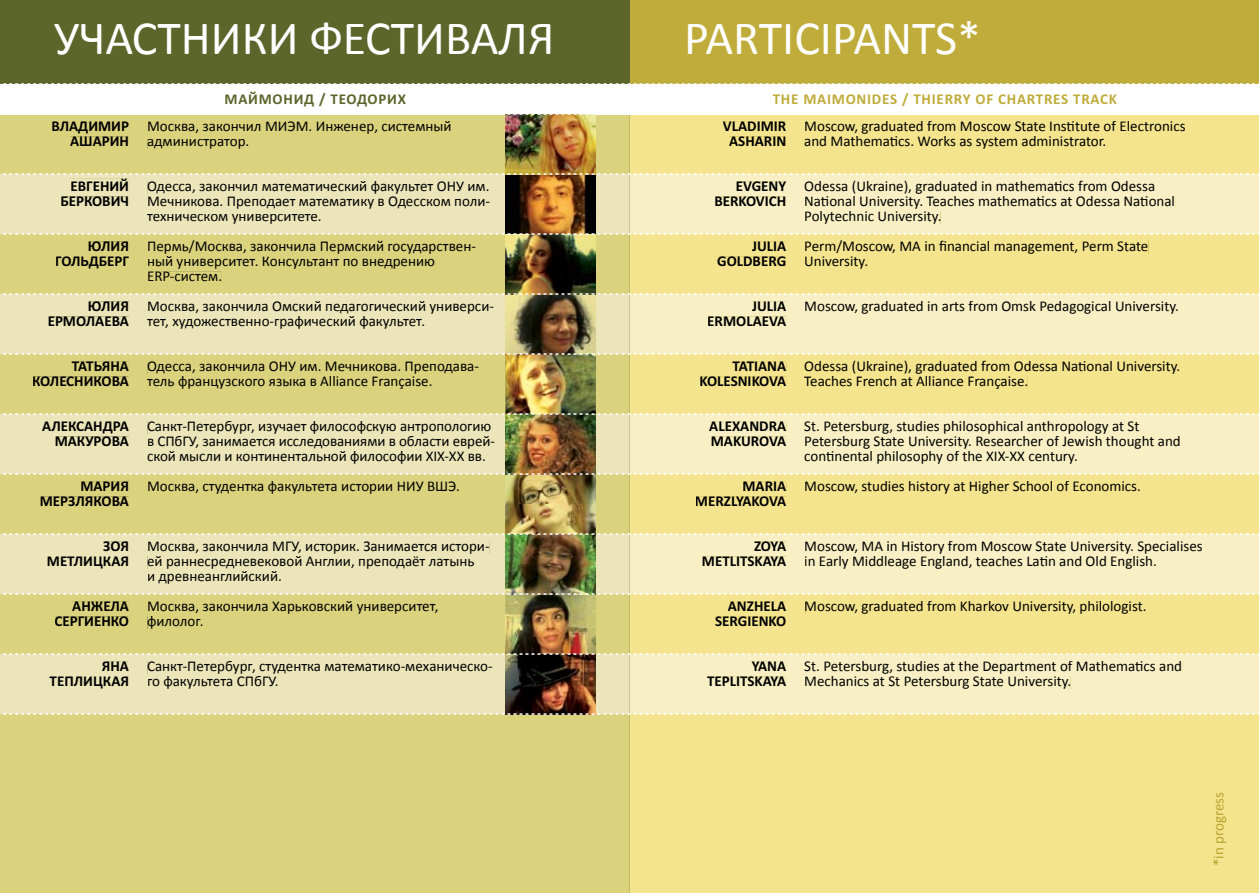
<style>
.page{position:relative;width:1259px;height:893px;background:#fff}
.page>*{position:absolute;margin:0;border:0;box-sizing:border-box;transform-origin:0 0}
.t1{font:48px "Calibri";color:#fff}
.t2{font:15px/15px "Calibri";color:#000}
.t3{font:700 15px/15px "Calibri";color:#000;text-align:right}
.t4{font:700 15px "Calibri";letter-spacing:.05em;color:#bfac3a}
.t5{font:700 15px "Calibri";letter-spacing:.05em;color:#5c662b}
.t6{font:15px "Calibri";color:#b7a42f}
</style>
<div class="page">
<div style="left:629px;top:0;width:630px;height:893px;background:#bfac3a"></div>
<div style="left:0;top:0;width:629px;height:893px;background:#5c662b"></div>
<div style="left:629px;top:235px;width:630px;height:658px;background:#f3e48d"></div>
<div style="left:0;top:235px;width:629px;height:658px;background:#dbd27d"></div>
<svg style="left:0;top:83px;width:1259px;height:1px"></svg>
<div style="left:752px;top:242px;width:34px;height:9px;background:#f3e48d"></div>
<div style="left:717px;top:257px;width:68px;height:9px;background:#f3e48d"></div>
<div style="left:732px;top:362px;width:54px;height:9px;background:#f3e48d"></div>
<div style="left:700px;top:377px;width:86px;height:9px;background:#f3e48d"></div>
<div style="left:743px;top:482px;width:43px;height:9px;background:#f3e48d"></div>
<div style="left:696px;top:497px;width:90px;height:9px;background:#f3e48d"></div>
<div style="left:805px;top:240px;width:343px;height:14px;background:#f3e48d"></div>
<div style="left:805px;top:257px;width:62px;height:12px;background:#f3e48d"></div>
<div style="left:805px;top:361px;width:375px;height:13px;background:#f3e48d"></div>
<div style="left:804px;top:376px;width:223px;height:13px;background:#f3e48d"></div>
<div style="left:805px;top:481px;width:334px;height:13px;background:#f3e48d"></div>
<div style="left:148px;top:240px;width:327px;height:14px;background:#dbd27d"></div>
<div style="left:148px;top:256px;width:287px;height:13px;background:#dbd27d"></div>
<div style="left:148px;top:272px;width:73px;height:9px;background:#dbd27d"></div>
<div style="left:148px;top:362px;width:330px;height:12px;background:#dbd27d"></div>
<div style="left:147px;top:376px;width:284px;height:13px;background:#dbd27d"></div>
<div style="left:148px;top:481px;width:311px;height:13px;background:#dbd27d"></div>
<div style="left:0;top:84px;width:1259px;height:30px;background:#fff"></div>
<div style="left:89px;top:242px;width:39px;height:9px;background:#dbd27d"></div>
<div style="left:56px;top:257px;width:73px;height:12px;background:#dbd27d"></div>
<div style="left:72px;top:362px;width:57px;height:9px;background:#dbd27d"></div>
<div style="left:33px;top:377px;width:96px;height:9px;background:#dbd27d"></div>
<div style="left:81px;top:482px;width:48px;height:9px;background:#dbd27d"></div>
<div style="left:41px;top:497px;width:88px;height:9px;background:#dbd27d"></div>
<img style="left:505px;top:235px;width:90px;height:298px">
<div style="left:1213px;top:792px;width:13px;height:73px;background:#f3e48d"></div>
<svg style="left:0;top:413px;width:1259px;height:62px;background:#e9e1b5"></svg>
<svg style="left:0;top:293px;width:1259px;height:62px;background:#e9e1b6"></svg>
<svg style="left:0;top:114px;width:1259px;height:121px;background:#e5da9b"></svg>
<svg style="left:0;top:533px;width:1259px;height:182px;background:#e5dba4"></svg>
<h1 class="t1" style="left:54px;top:8px;width:502px">УЧАСТНИКИ ФЕСТИВАЛЯ</h1>
<h1 class="t1" style="left:684px;top:8px;width:298px">PARTICIPANTS*</h1>
<p class="t3" style="left:51px;top:119px;width:79px">ВЛАДИМИР<br>АШАРИН</p>
<p class="t3" style="left:60px;top:179px;width:70px">ЕВГЕНИЙ<br>БЕРКОВИЧ</p>
<p class="t3" style="left:55px;top:239px;width:75px">ЮЛИЯ<br>ГОЛЬДБЕРГ</p>
<p class="t3" style="left:48px;top:299px;width:83px">ЮЛИЯ<br>ЕРМОЛАЕВА</p>
<p class="t3" style="left:32px;top:359px;width:98px">ТАТЬЯНА<br>КОЛЕСНИКОВА</p>
<p class="t3" style="left:42px;top:419px;width:88px">АЛЕКСАНДРА<br>МАКУРОВА</p>
<p class="t3" style="left:40px;top:479px;width:91px">МАРИЯ<br>МЕРЗЛЯКОВА</p>
<p class="t3" style="left:47px;top:539px;width:84px">ЗОЯ<br>МЕТЛИЦКАЯ</p>
<p class="t3" style="left:55px;top:599px;width:76px">АНЖЕЛА<br>СЕРГИЕНКО</p>
<p class="t3" style="left:50px;top:659px;width:81px">ЯНА<br>ТЕПЛИЦКАЯ</p>
<p class="t5" style="left:224px;top:90px;width:183px">МАЙМОНИД / ТЕОДОРИХ</p>
<p class="t4" style="left:773px;top:90px;width:346px">THE MAIMONIDES / THIERRY OF CHARTRES TRACK</p>
<p class="t2" style="left:147px;top:119px;width:306px">Москва, закончил МИЭМ. Инженер, системный администратор.</p>
<p class="t2" style="left:147px;top:179px;width:344px;text-align:justify">Одесса, закончил математический факультет ОНУ им.<br>Мечникова. Преподает математику в Одесском поли&shy;техническом университете.</p>
<p class="t2" style="left:147px;top:239px;width:330px">Пермь/Москва, закончила Пермский государствен&shy;ный университет. Консультант по внедрению<br>ERP-систем.</p>
<p class="t2" style="left:147px;top:299px;width:348px">Москва, закончила Омский педагогический универси&shy;тет, художественно-графический факультет.</p>
<p class="t2" style="left:147px;top:359px;width:333px">Одесса, закончила ОНУ им. Мечникова. Преподава&shy;тель французского языка в Alliance Française.</p>
<p class="t2" style="left:147px;top:419px;width:349px">Санкт-Петербург, изучает философскую антропологию в СПбГУ, занимается исследованиями в области еврей&shy;ской мысли и континентальной философии XIX-XX вв.</p>
<p class="t2" style="left:147px;top:479px;width:314px">Москва, студентка факультета истории НИУ ВШЭ.</p>
<p class="t2" style="left:147px;top:539px;width:344px">Москва, закончила МГУ, историк. Занимается истори&shy;ей раннесредневековой Англии, преподаёт латынь<br>и древнеанглийский.</p>
<p class="t2" style="left:147px;top:599px;width:293px">Москва, закончила Харьковский университет, филолог.</p>
<p class="t2" style="left:147px;top:659px;width:347px">Санкт-Петербург, студентка математико-механическо&shy;го факультета СПбГУ.</p>
<p class="t3" style="left:723px;top:119px;width:65px;text-align:center">VLADIMIR<br>ASHARIN</p>
<p class="t3" style="left:714px;top:179px;width:73px">EVGENY<br>BERKOVICH</p>
<p class="t3" style="left:717px;top:239px;width:71px">JULIA<br>GOLDBERG</p>
<p class="t3" style="left:707px;top:299px;width:80px">JULIA<br>ERMOLAEVA</p>
<p class="t3" style="left:699px;top:359px;width:88px">TATIANA<br>KOLESNIKOVA</p>
<p class="t3" style="left:709px;top:419px;width:78px;text-align:left">ALEXANDRA<br>MAKUROVA</p>
<p class="t3" style="left:695px;top:479px;width:93px">MARIA<br>MERZLYAKOVA</p>
<p class="t3" style="left:702px;top:539px;width:86px">ZOYA<br>METLITSKAYA</p>
<p class="t3" style="left:715px;top:599px;width:73px">ANZHELA<br>SERGIENKO</p>
<p class="t3" style="left:707px;top:659px;width:81px">YANA<br>TEPLITSKAYA</p>
<p class="t2" style="left:804px;top:119px;width:383px">Moscow, graduated from Moscow State Institute of Electronics and Mathematics. Works as system administrator.</p>
<p class="t2" style="left:804px;top:179px;width:372px">Odessa (Ukraine), graduated in mathematics from Odessa<br>National University. Teaches mathematics at Odessa National<br>Polytechnic University.</p>
<p class="t2" style="left:804px;top:239px;width:346px">Perm/Moscow, MA in financial management, Perm State<br>University.</p>
<p class="t2" style="left:804px;top:299px;width:376px">Moscow, graduated in arts from Omsk Pedagogical University.</p>
<p class="t2" style="left:804px;top:359px;width:377px">Odessa (Ukraine), graduated from Odessa National University.<br>Teaches French at Alliance Française.</p>
<p class="t2" style="left:804px;top:419px;width:378px">St. Petersburg, studies philosophical anthropology at St<br>Petersburg State University. Researcher of Jewish thought and continental philosophy of the XIX-XX century.</p>
<p class="t2" style="left:804px;top:479px;width:338px">Moscow, studies history at Higher School of Economics.</p>
<p class="t2" style="left:804px;top:539px;width:400px">Moscow, MA in History from Moscow State University. Specialises in Early Middleage England, teaches Latin and Old English.</p>
<p class="t2" style="left:804px;top:599px;width:344px">Moscow, graduated from Kharkov University, philologist.</p>
<p class="t2" style="left:804px;top:659px;width:379px">St. Petersburg, studies at the Department of Mathematics and<br>Mechanics at St Petersburg State University.</p>
<p class="t6" style="left:1209px;top:866px;width:76px;rotate:-90deg">*in progress</p>
</div>
